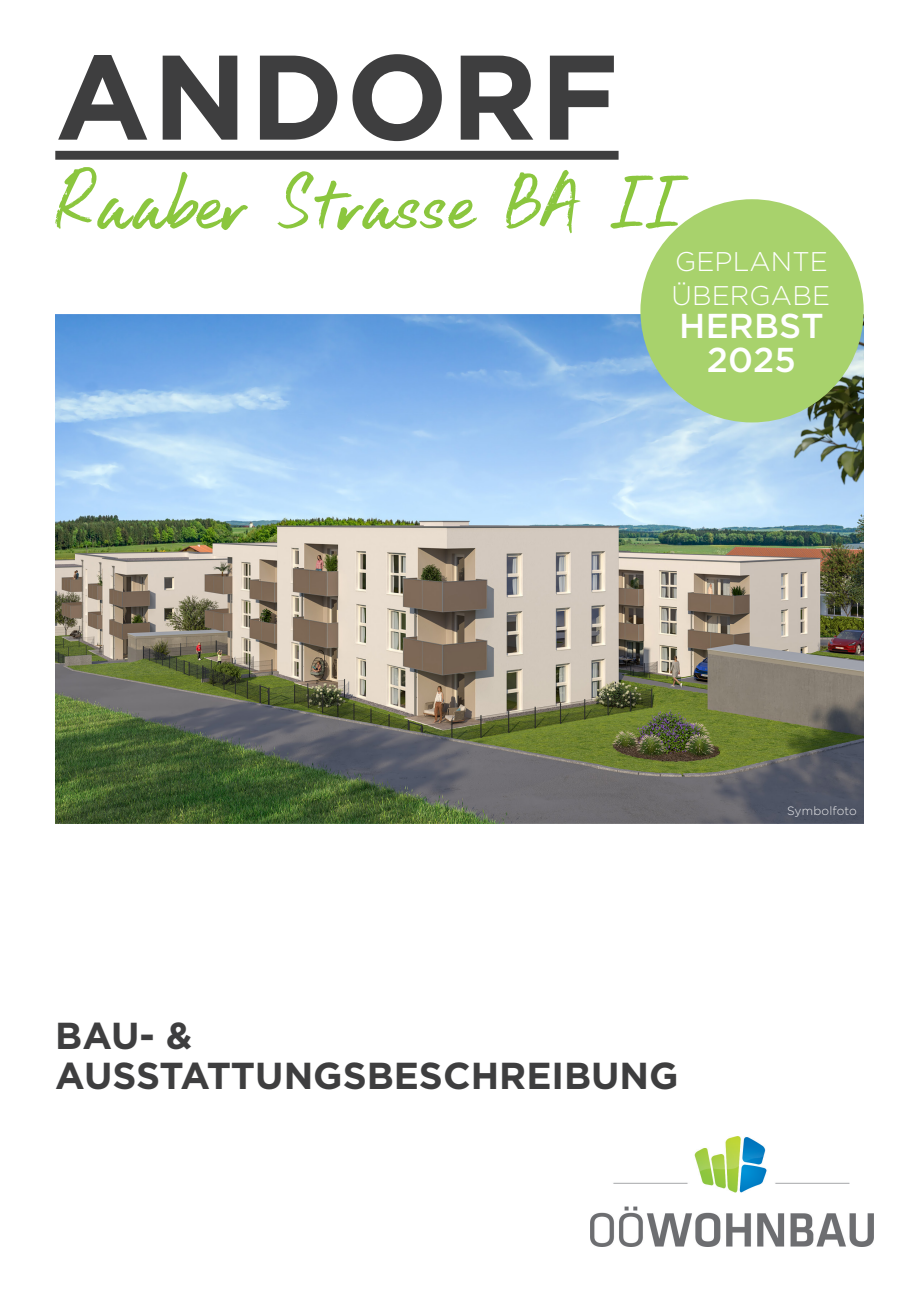
<style>
.page{position:relative;width:919px;height:1289px;background:#fff}
.page>*{position:absolute;margin:0;border:0;box-sizing:border-box;transform-origin:0 0}
.t1{font:135px "Aroha";letter-spacing:-.01em;color:#8bc63e}
.t2{font:700 120px "Gotham";letter-spacing:.02em;color:#3e3e3f}
.t3{font:700 37.5px/40.5px "Gotham";color:#3e3e3f}
.t4{font:500 34.5px/33.6px "Gotham";letter-spacing:.005em;color:#fff;text-align:center}
.t5{font:300 27px/33.6px "Gotham";letter-spacing:.005em;color:#fff}
.t6{font:300 12px "Gotham";letter-spacing:.005em;color:#ececee}
</style>
<div class="page">
<img style="left:55px;top:315px;width:808px;height:508px">
<img style="left:590px;top:1136px;width:283px;height:110px">
<div style="left:640px;top:199px;width:223px;height:223px;background:#a8d26c;border-radius:50%"></div>
<div style="left:55px;top:151px;width:563px;height:9px;background:#3e3e3f"></div>
<h2 class="t2" style="left:55px;top:44px;width:564px">ANDORF</h2>
<h1 class="t1" style="left:55px;top:103px;width:628px">Raaber Strasse BA II</h1>
<p class="t5" style="left:671px;top:246px;width:160px">GEPLANTE<br>ÜBERGABE</p>
<p class="t4" style="left:679px;top:310px;width:146px">HERBST<br>2025</p>
<p class="t3" style="left:55px;top:1017px;width:624px">BAU- &amp;<br>AUSSTATTUNGSBESCHREIBUNG</p>
<p class="t6" style="left:787px;top:804px;width:71px">Symbolfoto</p>
</div>
